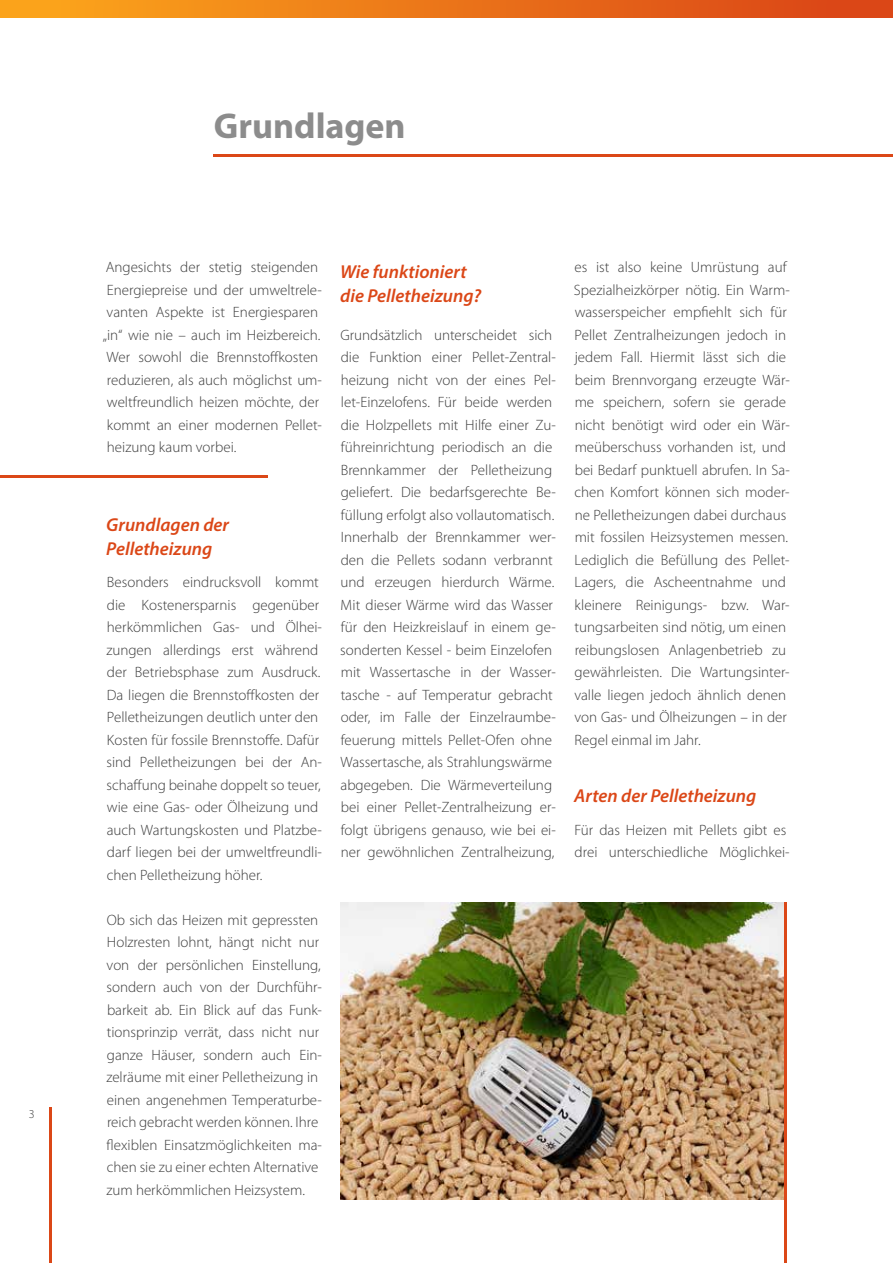
<style>
.page{position:relative;width:893px;height:1263px;background:#fff}
.page>*{position:absolute;margin:0;border:0;box-sizing:border-box;transform-origin:0 0}
.t1{font:700 36px "Myriad Pro";color:#8c8c8c}
.t2{font:italic 600 18.75px/24px "Myriad Pro";color:#db4717}
.t3{font:300 15px/22.5px "Myriad Pro";color:#3c3c3c}
.t4{font:300 12px "Myriad Pro";color:#3c3c3c}
</style>
<div class="page">
<hr style="left:49px;top:1108px;width:2px;height:155px;background:#db4717">
<hr style="left:0;top:475px;width:267px;height:3px;background:#db4717">
<div style="left:0;top:0;width:893px;height:17px;background:linear-gradient(to right,#fda81b,#d94117)"></div>
<img style="left:340px;top:903px;width:444px;height:296px">
<hr style="left:784px;top:903px;width:3px;height:360px;background:#db4717">
<hr style="left:214px;top:154px;width:679px;height:3px;background:#db4717">
<p class="t4" style="left:29px;top:1106px;width:7px">3</p>
<h1 class="t1" style="left:214px;top:102px;width:193px">Grundlagen</h1>
<p class="t3" style="left:103px;top:256px;width:221px">Angesichts der stetig steigenden<br>Energiepreise und der umweltrele&shy;vanten Aspekte ist Energiesparen „in“ wie nie – auch im Heizbereich.<br>Wer sowohl die Brennstoffkosten reduzieren, als auch möglichst um&shy;weltfreundlich heizen möchte, der kommt an einer modernen Pellet&shy;heizung kaum vorbei.</p>
<p class="t2" style="left:106px;top:512px;width:124px">Grundlagen der<br>Pelletheizung</p>
<p class="t3" style="left:106px;top:571px;width:217px">Besonders eindrucksvoll kommt die Kostenersparnis gegenüber herkömmlichen Gas- und Ölhei&shy;zungen allerdings erst während der Betriebsphase zum Ausdruck.<br>Da liegen die Brennstoffkosten der Pelletheizungen deutlich unter den Kosten für fossile Brennstoffe. Dafür sind Pelletheizungen bei der An&shy;schaffung beinahe doppelt so teuer, wie eine Gas- oder Ölheizung und auch Wartungskosten und Platzbe&shy;darf liegen bei der umweltfreundli&shy;chen Pelletheizung höher.</p>
<p class="t3" style="left:106px;top:908px;width:217px">Ob sich das Heizen mit gepressten Holzresten lohnt, hängt nicht nur von der persönlichen Einstellung, sondern auch von der Durchführ&shy;barkeit ab. Ein Blick auf das Funk&shy;tionsprinzip verrät, dass nicht nur ganze Häuser, sondern auch Ein&shy;zelräume mit einer Pelletheizung in einen angenehmen Temperaturbe&shy;reich gebracht werden können. Ihre flexiblen Einsatzmöglichkeiten ma&shy;chen sie zu einer echten Alternative zum herkömmlichen Heizsystem.</p>
<p class="t2" style="left:340px;top:260px;width:143px">Wie funktioniert die Pelletheizung?</p>
<p class="t3" style="left:340px;top:323px;width:217px">Grundsätzlich unterscheidet sich die Funktion einer Pellet-Zentral&shy;heizung nicht von der eines Pel&shy;let-Einzelofens. Für beide werden die Holzpellets mit Hilfe einer Zu&shy;führeinrichtung periodisch an die Brennkammer der Pelletheizung geliefert. Die bedarfsgerechte Be&shy;füllung erfolgt also vollautomatisch.<br>Innerhalb der Brennkammer wer&shy;den die Pellets sodann verbrannt und erzeugen hierdurch Wärme.<br>Mit dieser Wärme wird das Wasser für den Heizkreislauf in einem ge&shy;sonderten Kessel - beim Einzelofen mit Wassertasche in der Wasser&shy;tasche - auf Temperatur gebracht oder, im Falle der Einzelraumbe&shy;feuerung mittels Pellet-Ofen ohne Wassertasche, als Strahlungswärme abgegeben. Die Wärmeverteilung bei einer Pellet-Zentralheizung er&shy;folgt übrigens genauso, wie bei ei&shy;ner gewöhnlichen Zentralheizung,</p>
<p class="t3" style="left:574px;top:256px;width:217px">es ist also keine Umrüstung auf Spezialheizkörper nötig. Ein Warm&shy;wasserspeicher empfiehlt sich für Pellet Zentralheizungen jedoch in jedem Fall. Hiermit lässt sich die beim Brennvorgang erzeugte Wär&shy;me speichern, sofern sie gerade nicht benötigt wird oder ein Wär&shy;meüberschuss vorhanden ist, und bei Bedarf punktuell abrufen. In Sa&shy;chen Komfort können sich moder&shy;ne Pelletheizungen dabei durchaus mit fossilen Heizsystemen messen.<br>Lediglich die Befüllung des Pellet-Lagers, die Ascheentnahme und kleinere Reinigungs- bzw. War&shy;tungsarbeiten sind nötig, um einen reibungslosen Anlagenbetrieb zu gewährleisten. Die Wartungsinter&shy;valle liegen jedoch ähnlich denen von Gas- und Ölheizungen – in der Regel einmal im Jahr.</p>
<p class="t2" style="left:574px;top:784px;width:184px">Arten der Pelletheizung</p>
<p class="t3" style="left:575px;top:818px;width:217px">Für das Heizen mit Pellets gibt es drei unterschiedliche Möglichkei-</p>
</div>
